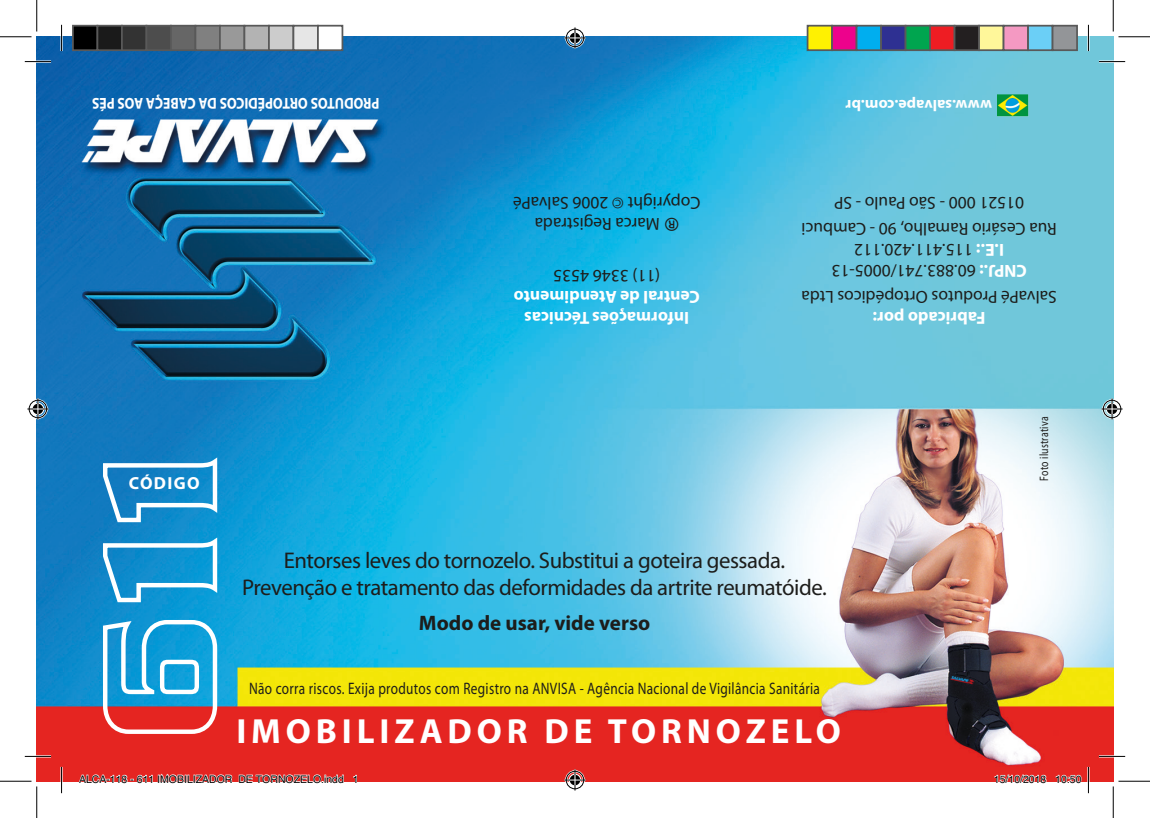
<style>
.page{position:relative;width:1150px;height:818px;background:#fff}
.page>*{position:absolute;margin:0;border:0;box-sizing:border-box;transform-origin:0 0}
.t1{font:700 35px "Myriad Pro";letter-spacing:.14em;color:#fff}
.t2{font:22.75px/27.3px "Myriad Pro";letter-spacing:-.02em;color:#1d1d1b;text-align:center}
.t3{font:700 21px "Myriad Pro";color:#1d1d1b}
.t4{font:17.5px "Myriad Pro";color:#1d1d1b}
.t5{font:700 17.5px "Myriad Pro";color:#fff}
.t6{font:16.62px "Myriad Pro";letter-spacing:.025em;color:#1d1d1b;scale:.8 1}
.t7{font:700 15.75px "Myriad Pro";color:#fff;scale:.87 1}
.t8{font:700 15.75px "Myriad Pro";color:#fff}
.t9{font:12.25px "Myriad Pro";letter-spacing:.025em;color:#1d1d1b;scale:.8 1}
.t10{font:10.5px "Helvetica";color:#000}
.s1{font-family:"Univers"}
.s2{font-weight:700;color:#fff}
</style>
<div class="page">
<img style="left:37px;top:37px;width:1076px;height:744px">
<img style="left:997px;top:95px;width:31px;height:21px">
<svg style="left:101px;top:617px;width:118px;height:119px"></svg>
<svg style="left:101px;top:533px;width:118px;height:71px"></svg>
<svg style="left:101px;top:453px;width:118px;height:71px"></svg>
<hr style="left:25px;top:60px;width:26px;height:3px;background:#fff">
<hr style="left:1099px;top:60px;width:26px;height:3px;background:#fff">
<hr style="left:25px;top:755px;width:26px;height:2px;background:#fff">
<hr style="left:1099px;top:755px;width:26px;height:2px;background:#fff">
<hr style="left:60px;top:25px;width:3px;height:26px;background:#fff">
<hr style="left:60px;top:767px;width:3px;height:26px;background:#fff">
<hr style="left:1087px;top:25px;width:2px;height:26px;background:#fff">
<hr style="left:1087px;top:767px;width:2px;height:26px;background:#fff">
<svg style="left:25px;top:61px;width:26px;height:1px"></svg>
<svg style="left:1099px;top:61px;width:26px;height:1px"></svg>
<svg style="left:25px;top:756px;width:26px;height:1px"></svg>
<svg style="left:1099px;top:756px;width:26px;height:1px"></svg>
<svg style="left:61px;top:25px;width:1px;height:26px"></svg>
<svg style="left:61px;top:767px;width:1px;height:26px"></svg>
<svg style="left:1088px;top:25px;width:1px;height:26px"></svg>
<svg style="left:1088px;top:767px;width:1px;height:26px"></svg>
<hr style="left:0;top:36px;width:32px;height:1px;background:#000">
<hr style="left:1118px;top:36px;width:32px;height:1px;background:#000">
<hr style="left:0;top:781px;width:32px;height:1px;background:#000">
<hr style="left:1118px;top:781px;width:32px;height:1px;background:#000">
<hr style="left:36px;top:0;width:1px;height:32px;background:#000">
<hr style="left:36px;top:786px;width:1px;height:32px;background:#000">
<hr style="left:1113px;top:0;width:1px;height:32px;background:#000">
<hr style="left:1113px;top:786px;width:1px;height:32px;background:#000">
<svg style="left:564px;top:27px;width:21px;height:21px"></svg>
<svg style="left:564px;top:769px;width:21px;height:21px"></svg>
<svg style="left:27px;top:398px;width:21px;height:21px"></svg>
<svg style="left:1102px;top:398px;width:21px;height:21px"></svg>
<div style="left:73px;top:26px;width:24px;height:24px;background:#000"></div>
<div style="left:72px;top:25px;width:26px;height:26px;border:2px solid #595959"></div>
<div style="left:97px;top:26px;width:25px;height:24px;background:#1a1a1a"></div>
<div style="left:97px;top:25px;width:26px;height:26px;border:2px solid #595959"></div>
<div style="left:122px;top:26px;width:24px;height:24px;background:#333"></div>
<div style="left:121px;top:25px;width:26px;height:26px;border:2px solid #595959"></div>
<div style="left:146px;top:26px;width:25px;height:24px;background:#4d4d4d"></div>
<div style="left:146px;top:25px;width:26px;height:26px;border:2px solid #595959"></div>
<div style="left:171px;top:26px;width:24px;height:24px;background:#666"></div>
<div style="left:170px;top:25px;width:26px;height:26px;border:2px solid #595959"></div>
<div style="left:195px;top:26px;width:25px;height:24px;background:#808080"></div>
<div style="left:195px;top:25px;width:26px;height:26px;border:2px solid #595959"></div>
<div style="left:220px;top:26px;width:24px;height:24px;background:#999"></div>
<div style="left:219px;top:25px;width:26px;height:26px;border:2px solid #595959"></div>
<div style="left:244px;top:26px;width:25px;height:24px;background:#b3b3b3"></div>
<div style="left:244px;top:25px;width:26px;height:26px;border:2px solid #595959"></div>
<div style="left:269px;top:26px;width:24px;height:24px;background:#ccc"></div>
<div style="left:268px;top:25px;width:26px;height:26px;border:2px solid #595959"></div>
<div style="left:293px;top:26px;width:25px;height:24px;background:#e6e6e6"></div>
<div style="left:293px;top:25px;width:26px;height:26px;border:2px solid #595959"></div>
<div style="left:318px;top:26px;width:24px;height:24px;background:#fff"></div>
<div style="left:317px;top:25px;width:26px;height:26px;border:2px solid #595959"></div>
<div style="left:808px;top:26px;width:24px;height:24px;background:#fff101"></div>
<div style="left:807px;top:25px;width:26px;height:26px;border:2px solid #595959"></div>
<div style="left:832px;top:26px;width:25px;height:24px;background:#ed028c"></div>
<div style="left:831px;top:25px;width:26px;height:26px;border:2px solid #595959"></div>
<div style="left:857px;top:26px;width:24px;height:24px;background:#00aeef"></div>
<div style="left:856px;top:25px;width:26px;height:26px;border:2px solid #595959"></div>
<div style="left:881px;top:26px;width:25px;height:24px;background:#2e3092"></div>
<div style="left:880px;top:25px;width:26px;height:26px;border:2px solid #595959"></div>
<div style="left:906px;top:26px;width:24px;height:24px;background:#00a54f"></div>
<div style="left:905px;top:25px;width:26px;height:26px;border:2px solid #595959"></div>
<div style="left:930px;top:26px;width:25px;height:24px;background:#ee1d23"></div>
<div style="left:929px;top:25px;width:26px;height:26px;border:2px solid #595959"></div>
<div style="left:955px;top:26px;width:24px;height:24px;background:#231f20"></div>
<div style="left:954px;top:25px;width:26px;height:26px;border:2px solid #595959"></div>
<div style="left:979px;top:26px;width:25px;height:24px;background:#fff79a"></div>
<div style="left:978px;top:25px;width:26px;height:26px;border:2px solid #595959"></div>
<div style="left:1004px;top:26px;width:24px;height:24px;background:#f499c2"></div>
<div style="left:1003px;top:25px;width:26px;height:26px;border:2px solid #595959"></div>
<div style="left:1028px;top:26px;width:25px;height:24px;background:#6bcff6"></div>
<div style="left:1027px;top:25px;width:26px;height:26px;border:2px solid #595959"></div>
<div style="left:1053px;top:26px;width:24px;height:24px;background:#939598"></div>
<div style="left:1052px;top:25px;width:26px;height:26px;border:2px solid #595959"></div>
<svg style="left:78px;top:772px;width:155px;height:10px"></svg>
<svg style="left:239px;top:774px;width:105px;height:8px"></svg>
<svg style="left:353px;top:774px;width:4px;height:8px"></svg>
<svg style="left:994px;top:774px;width:53px;height:8px"></svg>
<svg style="left:1056px;top:774px;width:26px;height:8px"></svg>
<p class="t7" style="left:379px;top:113px;width:332px;rotate:-180deg">PRODUTOS ORTOPÉDICOS DA CABEÇA AOS PÉS</p>
<p class="t8" style="left:992px;top:116px;width:148px;rotate:-180deg">www.salvape.com.br</p>
<p class="t5" style="left:129px;top:472px;width:72px">CÓDIGO</p>
<p class="t4" style="left:700px;top:214px;width:189px;rotate:-180deg">Copyright © 2006 SalvaPé</p>
<p class="t4" style="left:1024px;top:214px;width:192px;rotate:-180deg">01521 000 - São Paulo - SP</p>
<p class="t4" style="left:679px;top:235px;width:146px;rotate:-180deg"><span class="s1">®</span> Marca Registrada</p>
<p class="t4" style="left:1057px;top:240px;width:257px;rotate:-180deg">Rua Cesário Ramalho, 90 - Cambuci</p>
<p class="t4" style="left:1004px;top:261px;width:152px;rotate:-180deg"><span class="s2">I.E.:</span> 115.411.420.112</p>
<p class="t4" style="left:660px;top:287px;width:109px;rotate:-180deg">(11) 3346 4535</p>
<p class="t4" style="left:1027px;top:282px;width:197px;rotate:-180deg"><span class="s2">CNPJ.:</span> 60.883.741/0005-13</p>
<p class="t5" style="left:700px;top:308px;width:188px;rotate:-180deg">Central de Atendimento</p>
<p class="t4" style="left:1057px;top:308px;width:257px;rotate:-180deg">SalvaPé Produtos Ortopédicos Ltda</p>
<p class="t5" style="left:689px;top:329px;width:166px;rotate:-180deg">Informações Técnicas</p>
<p class="t5" style="left:986px;top:329px;width:114px;rotate:-180deg">Fabricado por:</p>
<p class="t9" style="left:1036px;top:480px;width:82px;rotate:-90deg">Foto ilustrativa</p>
<p class="t2" style="left:242px;top:546px;width:586px">Entorses leves do tornozelo. Substitui a goteira gessada.<br>Prevenção e tratamento das deformidades da artrite reumatóide.</p>
<p class="t3" style="left:419px;top:609px;width:233px">Modo de usar, vide verso</p>
<p class="t6" style="left:249px;top:677px;width:715px">Não corra riscos. Exija produtos com Registro na ANVISA - Agência Nacional de Vigilância Sanitária</p>
<p class="t1" style="left:236px;top:708px;width:606px">IMOBILIZADOR DE TORNOZELO</p>
<p class="t10" style="left:79px;top:771px;width:281px">ALCA-118 - 611 IMOBILIZADOR DE TORNOZELO.indd 1</p>
<p class="t10" style="left:994px;top:771px;width:89px">15/10/2018 10:50</p>
</div>
